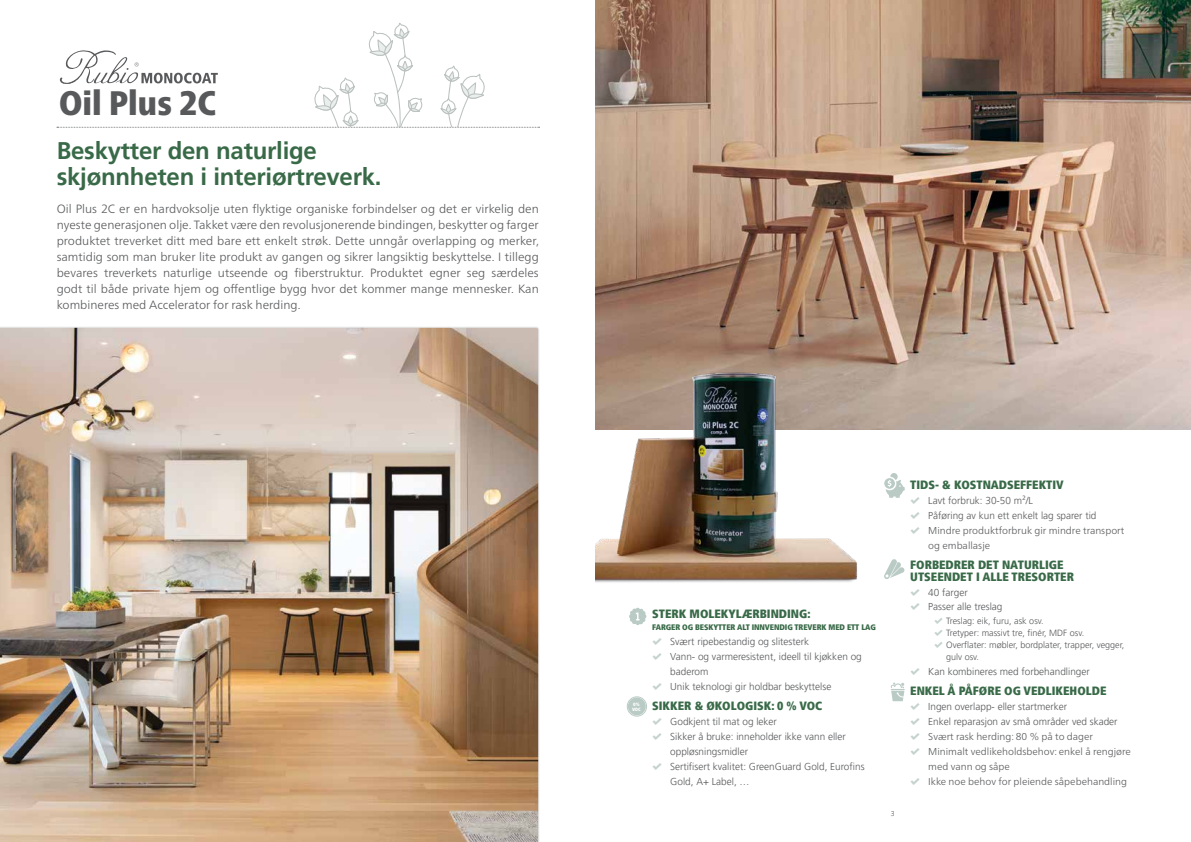
<style>
.page{position:relative;width:1191px;height:842px;background:#fff}
.page>*{position:absolute;margin:0;border:0;box-sizing:border-box;transform-origin:0 0}
.t1{font:900 condensed 34px "Frutiger Neue LTW1 G";color:#58595b}
.t2{font:700 24px/26px "Frutiger LT Pro";letter-spacing:-.01em;color:#396a48}
.t3{font:300 12px/16px "Frutiger Neue LTW1 G";color:#58595b;text-align:justify}
.t4{font:900 condensed 12px/12px "Frutiger LT Pro";color:#396a48}
.t5{font:300 10px/15px "Frutiger LT Pro";color:#58595b}
.t6{font:300 10px/15px "Frutiger Neue LTW1 G";color:#58595b}
.t7{font:300 9px "Frutiger LT Pro";color:#58595b}
.t8{font:900 condensed 8px "Frutiger LT Pro";letter-spacing:-.01em;color:#396a48}
.t9{font:300 7px "Frutiger LT Pro";color:#58595b}
.t10{font:900 condensed 4.7px/4.7px "Frutiger Neue LTW1 G";color:#fff}
.s1{font-family:"icofont";font-weight:400;color:#c5d3ce}
</style>
<div class="page">
<svg style="left:57px;top:23px;width:482px;height:105px"></svg>
<img style="left:0;top:327px;width:539px;height:515px">
<img style="left:595px;top:0;width:596px;height:429px">
<img style="left:595px;top:354px;width:281px;height:229px">
<svg style="left:884px;top:473px;width:20px;height:25px"></svg>
<svg style="left:629px;top:608px;width:17px;height:17px"></svg>
<div style="left:628px;top:697px;width:18px;height:18px;background:#b9cbc4;border-radius:50%"></div>
<div style="left:627px;top:697px;width:19px;height:19px;border:1px solid #b9cbc4;border-radius:50%"></div>
<svg style="left:884px;top:559px;width:20px;height:20px"></svg>
<svg style="left:890px;top:682px;width:14px;height:19px"></svg>
<h1 class="t1" style="left:59px;top:77px;width:159px">Oil Plus 2C</h1>
<h2 class="t2" style="left:57px;top:138px;width:326px">Beskytter den naturlige skjønnheten i interiørtreverk.</h2>
<p class="t3" style="left:57px;top:200px;width:483px">Oil Plus 2C er en hardvoksolje uten flyktige organiske forbindelser og det er virkelig den nyeste generasjonen olje. Takket være den revolusjonerende bindingen, beskytter og farger produktet treverket ditt med bare ett enkelt strøk. Dette unngår overlapping og merker, samtidig som man bruker lite produkt av gangen og sikrer langsiktig beskyttelse. I tillegg bevares treverkets naturlige utseende og fiberstruktur. Produktet egner seg særdeles godt til både private hjem og offentlige bygg hvor det kommer mange mennesker. Kan kombineres med Accelerator for rask herding.</p>
<p class="t10" style="left:632px;top:701px;width:10px">0%<br>VOC</p>
<p class="t4" style="left:652px;top:607px;width:160px">STERK MOLEKYLÆRBINDING:</p>
<p class="t8" style="left:652px;top:622px;width:225px">FARGER OG BESKYTTER ALT INNVENDIG TREVERK MED ETT LAG</p>
<p class="t5" style="left:652px;top:634px;width:158px"><span class="s1">ࠠ</span> Svært ripebestandig og slitesterk</p>
<p class="t5" style="left:652px;top:649px;width:211px"><span class="s1">ࠠ</span> Vann- og varmeresistent, ideell til kjøkken og</p>
<p class="t5" style="left:670px;top:664px;width:40px">baderom</p>
<p class="t5" style="left:652px;top:679px;width:181px"><span class="s1">ࠠ</span> Unik teknologi gir holdbar beskyttelse</p>
<p class="t4" style="left:652px;top:700px;width:172px">SIKKER &amp; ØKOLOGISK: 0 % VOC</p>
<p class="t5" style="left:652px;top:714px;width:126px"><span class="s1">ࠠ</span> Godkjent til mat og leker</p>
<p class="t5" style="left:652px;top:729px;width:195px"><span class="s1">ࠠ</span> Sikker å bruke: inneholder ikke vann eller</p>
<p class="t5" style="left:670px;top:744px;width:79px">oppløsningsmidler</p>
<p class="t5" style="left:652px;top:759px;width:214px"><span class="s1">ࠠ</span> Sertifisert kvalitet: GreenGuard Gold, Eurofins</p>
<p class="t5" style="left:670px;top:774px;width:81px">Gold, A+ Label, …</p>
<p class="t9" style="left:891px;top:810px;width:5px">3</p>
<p class="t4" style="left:910px;top:478px;width:155px">TIDS- &amp; KOSTNADSEFFEKTIV</p>
<p class="t5" style="left:910px;top:493px;width:188px"><span class="s1">ࠠ</span> Lavt forbruk: 30-50 m²/L<br><span class="s1">ࠠ</span> Påføring av kun ett enkelt lag sparer tid</p>
<p class="t6" style="left:928px;top:522px;width:198px;text-indent:-18px"><span class="s1">ࠠ</span> Mindre produktforbruk gir mindre transport og emballasje</p>
<p class="t4" style="left:910px;top:559px;width:165px">FORBEDRER DET NATURLIGE<br>UTSEENDET I ALLE TRESORTER</p>
<p class="t5" style="left:910px;top:586px;width:94px;line-height:14px"><span class="s1">ࠠ</span> 40 farger<br><span class="s1">ࠠ</span> Passer alle treslag</p>
<p class="t7" style="left:934px;top:615px;width:111px"><span class="s1">ࠠ</span> Treslag: eik, furu, ask osv.</p>
<p class="t7" style="left:934px;top:627px;width:151px"><span class="s1">ࠠ</span> Tretyper: massivt tre, finér, MDF osv.</p>
<p class="t7" style="left:934px;top:639px;width:192px"><span class="s1">ࠠ</span> Overflater: møbler, bordplater, trapper, vegger,</p>
<p class="t7" style="left:946px;top:651px;width:34px">gulv osv.</p>
<p class="t5" style="left:910px;top:664px;width:181px"><span class="s1">ࠠ</span> Kan kombineres med forbehandlinger</p>
<p class="t4" style="left:910px;top:685px;width:198px">ENKEL Å PÅFØRE OG VEDLIKEHOLDE</p>
<p class="t5" style="left:910px;top:699px;width:209px"><span class="s1">ࠠ</span> Ingen overlapp- eller startmerker<br><span class="s1">ࠠ</span> Enkel reparasjon av små områder ved skader</p>
<p class="t6" style="left:910px;top:728px;width:184px"><span class="s1">ࠠ</span> Svært rask herding: 80 % på to dager</p>
<p class="t6" style="left:910px;top:743px;width:222px"><span class="s1">ࠠ</span> Minimalt vedlikeholdsbehov: enkel å rengjøre</p>
<p class="t6" style="left:928px;top:758px;width:83px">med vann og såpe</p>
<p class="t6" style="left:910px;top:773px;width:218px"><span class="s1">ࠠ</span> Ikke noe behov for pleiende såpebehandling</p>
</div>
